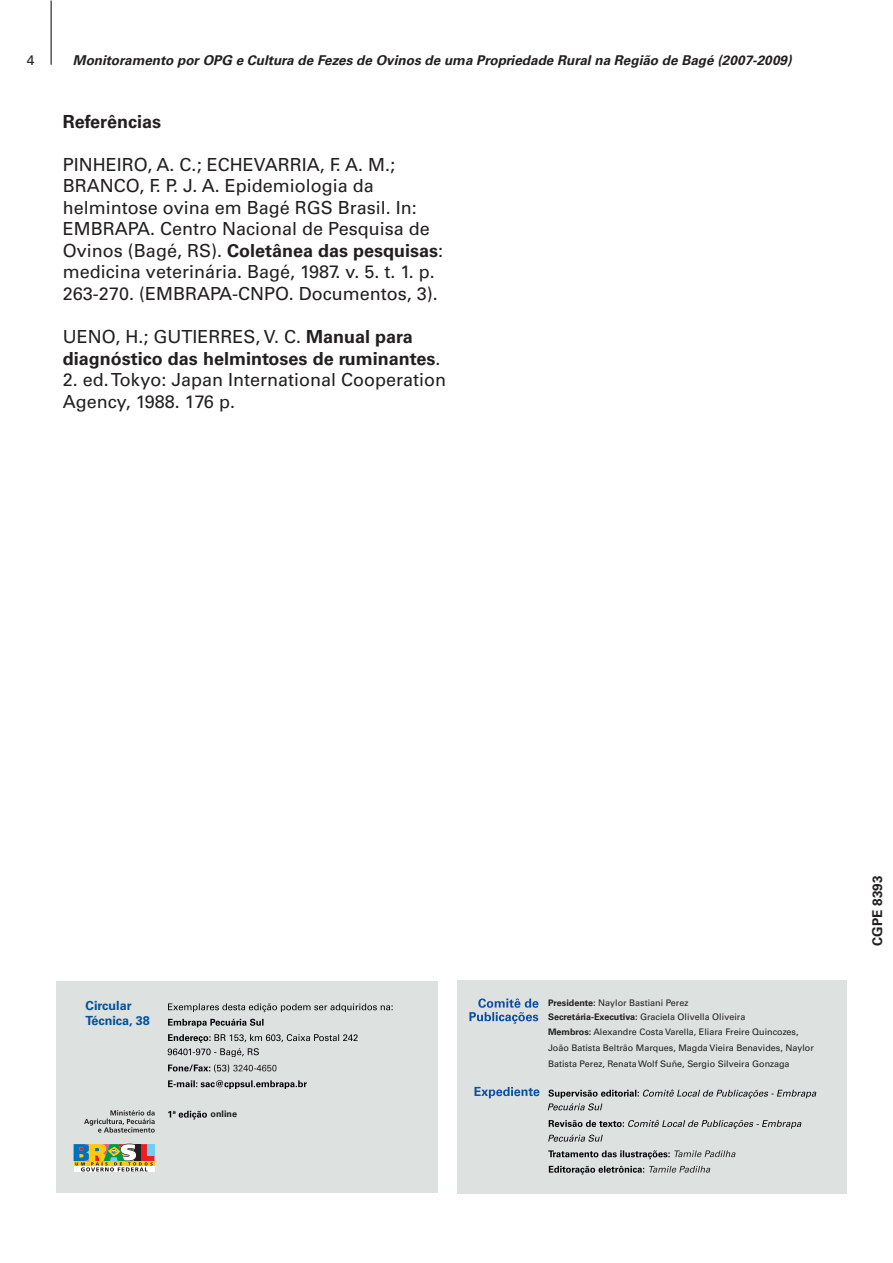
<style>
.page{position:relative;width:893px;height:1263px;background:#fff}
.page>*{position:absolute;margin:0;border:0;box-sizing:border-box;transform-origin:0 0}
.t1{font:18px/21.6px "Univers LT";color:#231f20}
.t2{font:700 18px/21.6px "Univers LT";color:#231f20}
.t3{font:13.65px "Univers LT";color:#231f20}
.t4{font:italic 700 13.5px "Univers LT";color:#231f20}
.t5{font:700 13.5px "Univers LT";color:#231f20}
.t6{font:700 12.6px/15px "Univers LT";color:#01519b}
.t7{font:9px/14.9px "Univers LT";color:#231f20}
.t8{font:700 9px "Univers LT";color:#231f20}
.s1{font-weight:700}
.s2{font-weight:400}
</style>
<div class="page">
<div style="left:457px;top:980px;width:389px;height:213px;background:#dde1e0"></div>
<div style="left:56px;top:981px;width:382px;height:211px;background:#dde1e0"></div>
<svg style="left:168px;top:1003px;width:225px;height:9px"></svg>
<svg style="left:168px;top:1019px;width:95px;height:8px"></svg>
<svg style="left:168px;top:1080px;width:139px;height:9px"></svg>
<svg style="left:168px;top:1111px;width:39px;height:8px"></svg>
<svg style="left:168px;top:1034px;width:190px;height:23px"></svg>
<svg style="left:474px;top:1087px;width:65px;height:11px"></svg>
<svg style="left:469px;top:998px;width:69px;height:26px"></svg>
<svg style="left:548px;top:1089px;width:268px;height:21px"></svg>
<svg style="left:548px;top:1120px;width:253px;height:22px"></svg>
<svg style="left:168px;top:1064px;width:108px;height:8px"></svg>
<svg style="left:549px;top:1166px;width:161px;height:9px"></svg>
<svg style="left:548px;top:1150px;width:187px;height:9px"></svg>
<svg style="left:74px;top:1171px;width:80px;height:1px"></svg>
<svg style="left:74px;top:1144px;width:80px;height:27px;background:#a49f6d"></svg>
<svg style="left:84px;top:1110px;width:71px;height:22px"></svg>
<hr style="left:51px;top:1px;width:1px;height:64px;background:#010202">
<p class="t3" style="left:27px;top:55px;width:9px">4</p>
<p class="t4" style="left:73px;top:55px;width:720px">Monitoramento por OPG e Cultura de Fezes de Ovinos de uma Propriedade Rural na Região de Bagé (2007-2009)</p>
<p class="t2" style="left:63px;top:112px;width:100px">Referências</p>
<p class="t1" style="left:63px;top:155px;width:382px">PINHEIRO, A. C.; ECHEVARRIA, F. A. M.; BRANCO, F. P. J. A. Epidemiologia da helmintose ovina em Bagé RGS Brasil. In:<br>EMBRAPA. Centro Nacional de Pesquisa de Ovinos (Bagé, RS). <span class="s1">Coletânea das pesquisas</span>: medicina veterinária. Bagé, 1987. v. 5. t. 1. p.<br>263-270. (EMBRAPA-CNPO. Documentos, 3).</p>
<p class="t2" style="left:63px;top:327px;width:379px"><span class="s2">UENO, H.; GUTIERRES, V. C.</span> Manual para diagnóstico das helmintoses de ruminantes<span class="s2">.</span></p>
<p class="t1" style="left:63px;top:370px;width:385px">2. ed. Tokyo: Japan International Cooperation<br>Agency, 1988. 176 p.</p>
<p class="t6" style="left:86px;top:999px;width:66px">Circular<br>Técnica, 38</p>
<p class="t8" style="left:211px;top:1111px;width:28px">online</p>
<p class="t7" style="left:548px;top:996px;width:252px"><span class="s1">Presidente:</span> Naylor Bastiani Perez<br><span class="s1">Secretária-Executiva:</span> Graciela Olivella Oliveira<br><span class="s1">Membros:</span> Alexandre Costa Varella, Eliara Freire Quincozes,</p>
<p class="t7" style="left:548px;top:1041px;width:267px;line-height:16px">João Batista Beltrão Marques, Magda Vieira Benavides, Naylor<br>Batista Perez, Renata Wolf Suñe, Sergio Silveira Gonzaga</p>
<p class="t5" style="left:872px;top:946px;width:71px;rotate:-90deg">CGPE 8393</p>
</div>
